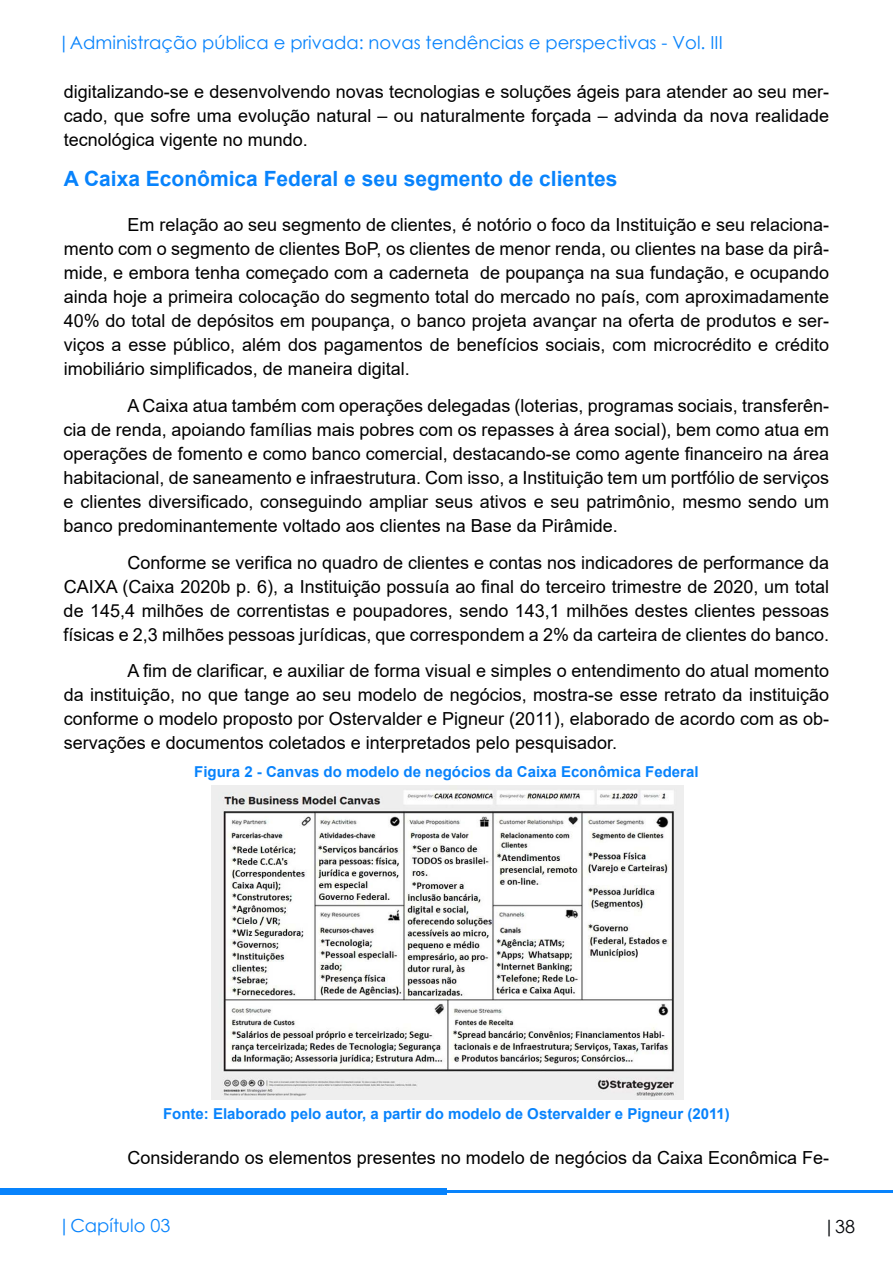
<style>
.page{position:relative;width:893px;height:1263px;background:#fff}
.page>*{position:absolute;margin:0;border:0;box-sizing:border-box;transform-origin:0 0}
.t1{font:700 21px "Arial";color:#0883fc}
.t2{font:18px/24px "Arial";color:#000;text-align:justify}
.t3{font:18px "Century Gothic";color:#0883fc}
.t4{font:18px "Century Gothic";color:#04060a}
.t5{font:700 15px "Arial";color:#0883fc}
</style>
<div class="page">
<div style="left:0;top:1188px;width:446px;height:7px;background:#0883fc"></div>
<hr style="left:446px;top:1191px;width:447px;height:2px;background:#0883fc">
<img style="left:211px;top:785px;width:473px;height:315px">
<p class="t3" style="left:58px;top:29px;width:666px">|Administração pública e privada: novas tendências e perspectivas - Vol. III</p>
<p class="t2" style="left:64px;top:80px;width:767px">digitalizando-se e desenvolvendo novas tecnologias e soluções ágeis para atender ao seu mer&shy;cado, que sofre uma evolução natural – ou naturalmente forçada – advinda da nova realidade tecnológica vigente no mundo.</p>
<p class="t1" style="left:64px;top:164px;width:555px">A Caixa Econômica Federal e seu segmento de clientes</p>
<p class="t2" style="left:64px;top:213px;width:767px;text-indent:64px">Em relação ao seu segmento de clientes, é notório o foco da Instituição e seu relaciona&shy;mento com o segmento de clientes BoP, os clientes de menor renda, ou clientes na base da pirâ&shy;mide, e embora tenha começado com a caderneta de poupança na sua fundação, e ocupando ainda hoje a primeira colocação do segmento total do mercado no país, com aproximadamente 40% do total de depósitos em poupança, o banco projeta avançar na oferta de produtos e ser&shy;viços a esse público, além dos pagamentos de benefícios sociais, com microcrédito e crédito imobiliário simplificados, de maneira digital.</p>
<p class="t2" style="left:64px;top:393px;width:767px;text-indent:64px">A Caixa atua também com operações delegadas (loterias, programas sociais, transferên&shy;cia de renda, apoiando famílias mais pobres com os repasses à área social), bem como atua em operações de fomento e como banco comercial, destacando-se como agente financeiro na área habitacional, de saneamento e infraestrutura. Com isso, a Instituição tem um portfólio de serviços e clientes diversificado, conseguindo ampliar seus ativos e seu patrimônio, mesmo sendo um banco predominantemente voltado aos clientes na Base da Pirâmide.</p>
<p class="t2" style="left:64px;top:550px;width:767px;text-indent:64px">Conforme se verifica no quadro de clientes e contas nos indicadores de performance da CAIXA (Caixa 2020b p. 6), a Instituição possuía ao final do terceiro trimestre de 2020, um total de 145,4 milhões de correntistas e poupadores, sendo 143,1 milhões destes clientes pessoas físicas e 2,3 milhões pessoas jurídicas, que correspondem a 2% da carteira de clientes do banco.</p>
<p class="t2" style="left:64px;top:659px;width:767px;text-indent:64px">A fim de clarificar, e auxiliar de forma visual e simples o entendimento do atual momento da instituição, no que tange ao seu modelo de negócios, mostra-se esse retrato da instituição conforme o modelo proposto por Ostervalder e Pigneur (2011), elaborado de acordo com as ob&shy;servações e documentos coletados e interpretados pelo pesquisador.</p>
<p class="t5" style="left:194px;top:761px;width:506px">Figura 2 - Canvas do modelo de negócios da Caixa Econômica Federal</p>
<p class="t5" style="left:163px;top:1103px;width:568px">Fonte: Elaborado pelo autor, a partir do modelo de Ostervalder e Pigneur (2011)</p>
<p class="t2" style="left:128px;top:1146px;width:703px">Considerando os elementos presentes no modelo de negócios da Caixa Econômica Fe-</p>
<p class="t3" style="left:58px;top:1213px;width:114px">|Capítulo 03</p>
<p class="t4" style="left:823px;top:1214px;width:34px">|38</p>
</div>
